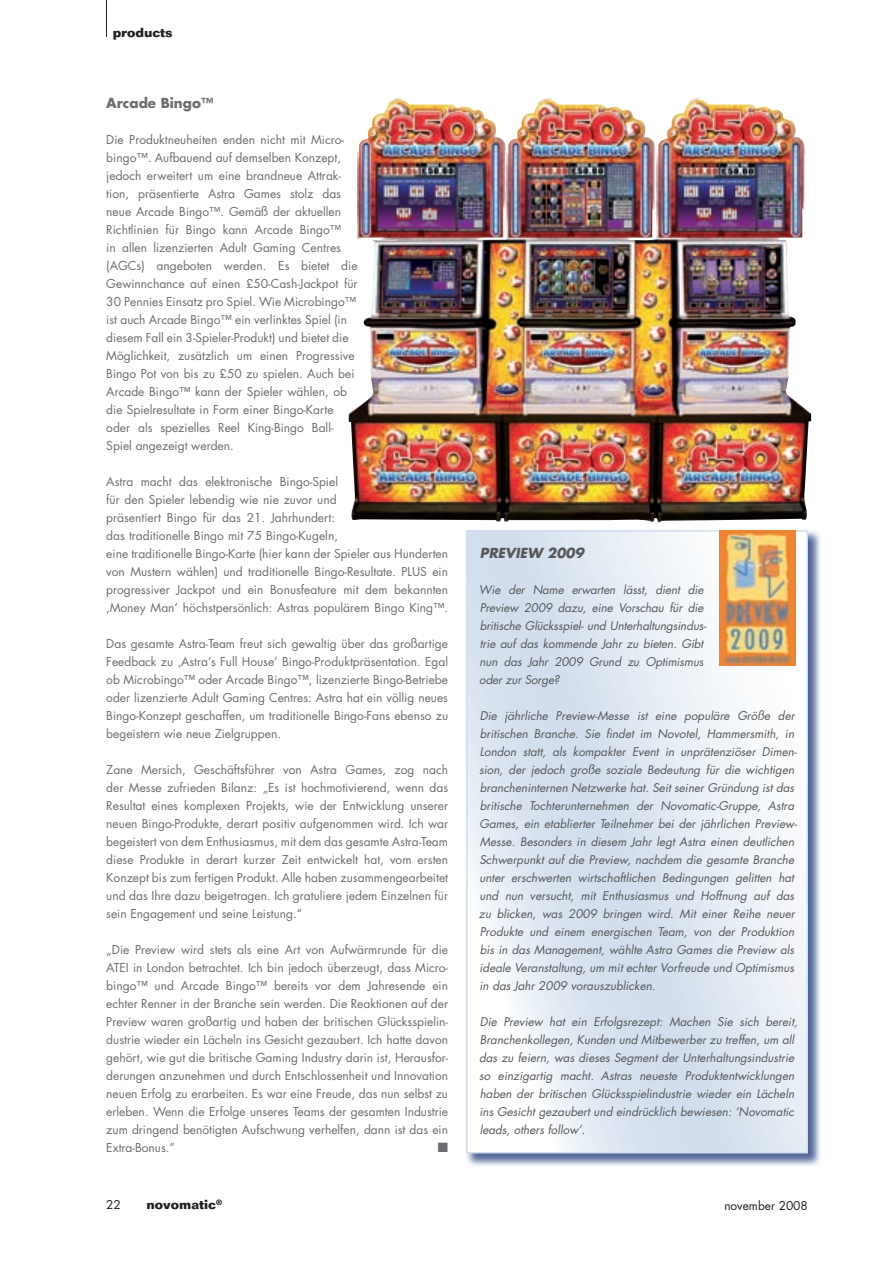
<style>
.page{position:relative;width:893px;height:1263px;background:#fff}
.page>*{position:absolute;margin:0;border:0;box-sizing:border-box;transform-origin:0 0}
.t1{font:700 13.5px "Futura";color:#6c6d70}
.t2{font:italic 700 13.5px "Futura";color:#57585a}
.t3{font:13.5px "Zapf Dingbats ITC";color:#6c6d70}
.t4{font:700 12.9px "Folio";color:#231f20}
.t5{font:12px/18px "Futura";color:#6c6d70;text-align:justify}
.t6{font:11.85px "Futura";color:#231f20}
.t7{font:italic 11.7px/18px "Futura";color:#57585a}
</style>
<div class="page">
<hr style="left:106px;top:0;width:1px;height:37px;background:#231f20">
<img style="left:349px;top:98px;width:462px;height:424px">
<img style="left:466px;top:531px;width:354px;height:635px">
<svg style="left:466px;top:530px;width:342px;height:623px"></svg>
<img style="left:719px;top:530px;width:76px;height:135px">
<p class="t4" style="left:113px;top:24px;width:62px">products</p>
<p class="t1" style="left:106px;top:94px;width:109px">Arcade Bingo™</p>
<p class="t5" style="left:106px;top:130px;width:253px;text-align:left">Die Produktneuheiten enden nicht mit Micro&shy;bingo™. Aufbauend auf demselben Konzept, jedoch erweitert um eine brandneue Attrak&shy;tion, präsentierte Astra Games stolz das neue Arcade Bingo™. Gemäß der aktuellen Richtlinien für Bingo kann Arcade Bingo™<br>in allen lizenzierten Adult Gaming Centres (AGCs) angeboten werden. Es bietet die Gewinnchance auf einen £50-Cash-Jackpot für 30 Pennies Einsatz pro Spiel. Wie Microbingo™ ist auch Arcade Bingo™ ein verlinktes Spiel (in diesem Fall ein 3-Spieler-Produkt) und bietet die Möglichkeit, zusätzlich um einen Progressive Bingo Pot von bis zu £50 zu spielen. Auch bei Arcade Bingo™ kann der Spieler wählen, ob die Spielresultate in Form einer Bingo-Karte oder als spezielles Reel King-Bingo Ball-Spiel angezeigt werden.</p>
<p class="t5" style="left:106px;top:472px;width:343px;text-align:left">Astra macht das elektronische Bingo-Spiel<br>für den Spieler lebendig wie nie zuvor und<br>präsentiert Bingo für das 21. Jahrhundert:<br>das traditionelle Bingo mit 75 Bingo-Kugeln,<br>eine traditionelle Bingo-Karte (hier kann der Spieler aus Hunderten von Mustern wählen) und traditionelle Bingo-Resultate. PLUS ein progressiver Jackpot und ein Bonusfeature mit dem bekannten ‚Money Man’ höchstpersönlich: Astras populärem Bingo King™.</p>
<p class="t5" style="left:106px;top:634px;width:343px">Das gesamte Astra-Team freut sich gewaltig über das großartige Feedback zu ‚Astra’s Full House’ Bingo-Produktpräsentation. Egal ob Microbingo™ oder Arcade Bingo™, lizenzierte Bingo-Betriebe oder lizenzierte Adult Gaming Centres: Astra hat ein völlig neues Bingo-Konzept geschaffen, um traditionelle Bingo-Fans ebenso zu begeistern wie neue Zielgruppen.</p>
<p class="t5" style="left:106px;top:760px;width:343px">Zane Mersich, Geschäftsführer von Astra Games, zog nach der Messe zufrieden Bilanz: „Es ist hochmotivierend, wenn das Resultat eines komplexen Projekts, wie der Entwicklung unserer neuen Bingo-Produkte, derart positiv aufgenommen wird. Ich war begeistert von dem Enthusiasmus, mit dem das gesamte Astra-Team diese Produkte in derart kurzer Zeit entwickelt hat, vom ersten Konzept bis zum fertigen Produkt. Alle haben zusammengearbeitet und das Ihre dazu beigetragen. Ich gratuliere jedem Einzelnen für sein Engagement und seine Leistung.“</p>
<p class="t5" style="left:106px;top:940px;width:343px">„Die Preview wird stets als eine Art von Aufwärmrunde für die ATEI in London betrachtet. Ich bin jedoch überzeugt, dass Micro&shy;bingo™ und Arcade Bingo™ bereits vor dem Jahresende ein echter Renner in der Branche sein werden. Die Reaktionen auf der Preview waren großartig und haben der britischen Glücksspielin&shy;dustrie wieder ein Lächeln ins Gesicht gezaubert. Ich hatte davon gehört, wie gut die britische Gaming Industry darin ist, Herausfor&shy;derungen anzunehmen und durch Entschlossenheit und Innovation neuen Erfolg zu erarbeiten. Es war eine Freude, das nun selbst zu erleben. Wenn die Erfolge unseres Teams der gesamten Industrie zum dringend benötigten Aufschwung verhelfen, dann ist das ein Extra-Bonus.”</p>
<p class="t3" style="left:438px;top:1141px;width:12px">■</p>
<p class="t2" style="left:480px;top:544px;width:106px">PREVIEW 2009</p>
<p class="t7" style="left:479px;top:581px;width:229px">Wie der Name erwarten lässt, dient die Preview 2009 dazu, eine Vorschau für die britische Glücksspiel- und Unterhaltungsindus&shy;trie auf das kommende Jahr zu bieten. Gibt nun das Jahr 2009 Grund zu Optimismus oder zur Sorge?</p>
<p class="t7" style="left:479px;top:707px;width:320px">Die jährliche Preview-Messe ist eine populäre Größe der britischen Branche. Sie findet im Novotel, Hammersmith, in London statt, als kompakter Event in unprätenziöser Dimen&shy;sion, der jedoch große soziale Bedeutung für die wichtigen brancheninternen Netzwerke hat. Seit seiner Gründung ist das britische Tochterunternehmen der Novomatic-Gruppe, Astra Games, ein etablierter Teilnehmer bei der jährlichen Preview-Messe. Besonders in diesem Jahr legt Astra einen deutlichen Schwerpunkt auf die Preview, nachdem die gesamte Branche unter erschwerten wirtschaftlichen Bedingungen gelitten hat und nun versucht, mit Enthusiasmus und Hoffnung auf das zu blicken, was 2009 bringen wird. Mit einer Reihe neuer Produkte und einem energischen Team, von der Produktion bis in das Management, wählte Astra Games die Preview als ideale Veranstaltung, um mit echter Vorfreude und Optimismus in das Jahr 2009 vorauszublicken.</p>
<p class="t7" style="left:479px;top:1012px;width:320px">Die Preview hat ein Erfolgsrezept: Machen Sie sich bereit, Branchenkollegen, Kunden und Mitbewerber zu treffen, um all das zu feiern, was dieses Segment der Unterhaltungsindustrie so einzigartig macht. Astras neueste Produktentwicklungen haben der britischen Glücksspielindustrie wieder ein Lächeln ins Gesicht gezaubert und eindrücklich bewiesen: ‘Novomatic leads, others follow’.</p>
<p class="t6" style="left:106px;top:1197px;width:16px">22</p>
<p class="t4" style="left:147px;top:1197px;width:77px">novomatic<sup>®</sup></p>
<p class="t6" style="left:724px;top:1197px;width:85px">november 2008</p>
</div>
